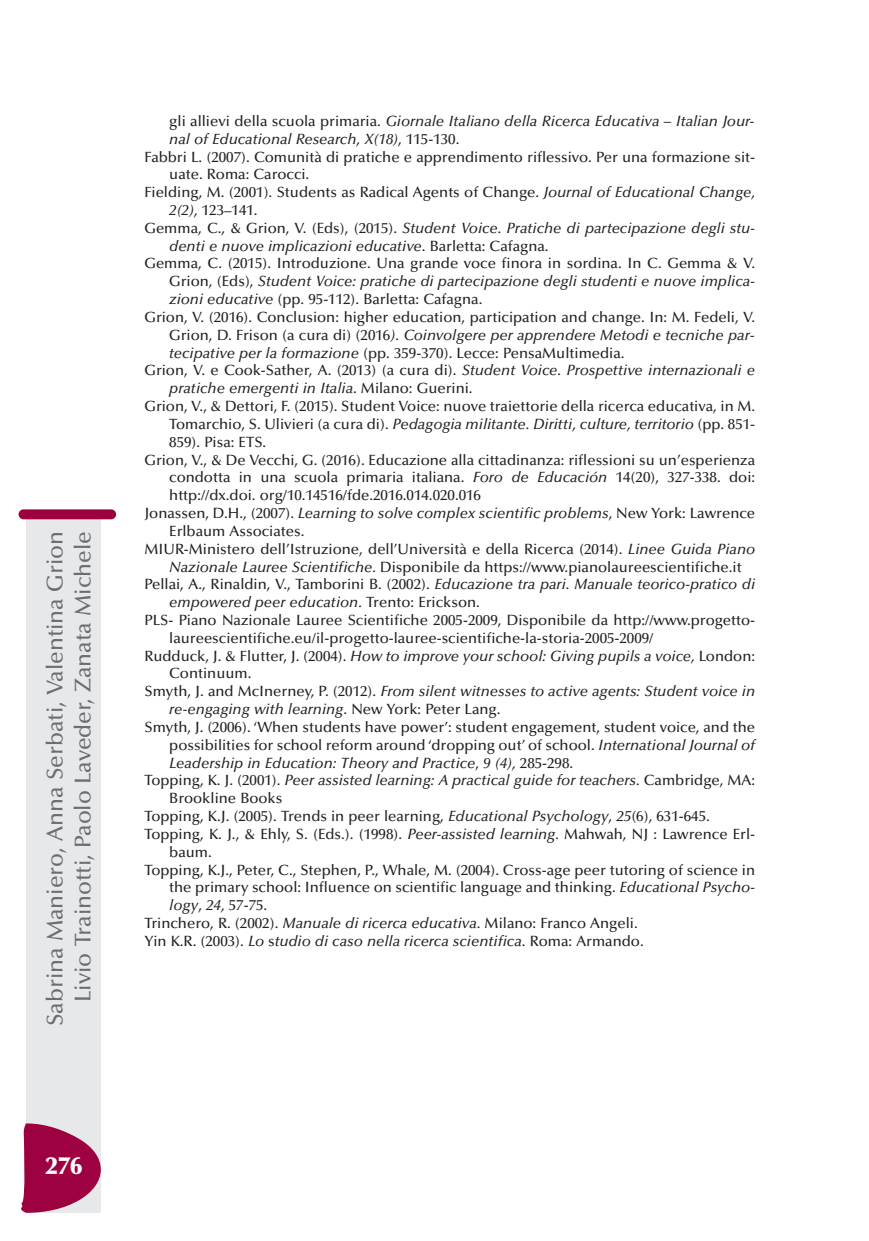
<style>
.page{position:relative;width:869px;height:1241px;background:#fff}
.page>*{position:absolute;margin:0;border:0;box-sizing:border-box;transform-origin:0 0}
.t1{font:900 24.5px "Optima";color:#fff}
.t2{font:500 22.75px/28px "Optima";color:#6c6d70;text-align:right}
.t3{font:500 14.88px "Optima";color:#231f20}
.t4{font:italic 500 14.88px "Optima";color:#231f20}
.s1{font-style:normal}
.s2{font-style:italic}
</style>
<div class="page">
<div style="left:27px;top:517px;width:74px;height:695px;background:#e7e8e9"></div>
<div style="left:19px;top:509px;width:97px;height:10px;background:#9d0140;border-radius:5px"></div>
<svg style="left:21px;top:1122px;width:80px;height:90px"></svg>
<h2 class="t2" style="left:43px;top:1025px;width:496px;rotate:-90deg">Sabrina Maniero, Anna Serbati, Valentina Grion<br>Livio Trainotti, Paolo Laveder, Zanata Michele</h2>
<p class="t4" style="left:169px;top:115px;width:586px"><span class="s1">gli allievi della scuola primaria.</span> Giornale Italiano della Ricerca Educativa – Italian Jour-</p>
<p class="t4" style="left:169px;top:133px;width:291px">nal of Educational Research, X(18)<span class="s1">, 115-130.</span></p>
<p class="t3" style="left:144px;top:151px;width:612px">Fabbri L. (2007). Comunità di pratiche e apprendimento riflessivo. Per una formazione sit-</p>
<p class="t3" style="left:169px;top:168px;width:141px">uate. Roma: Carocci.</p>
<p class="t3" style="left:144px;top:186px;width:612px">Fielding, M. (2001). Students as Radical Agents of Change. <span class="s2">Journal of Educational Change,</span></p>
<p class="t3" style="left:169px;top:204px;width:90px"><span class="s2">2(2),</span> 123–141.</p>
<p class="t4" style="left:144px;top:222px;width:612px"><span class="s1">Gemma, C., &amp; Grion, V. (Eds), (2015).</span> Student Voice. Pratiche di partecipazione degli stu-</p>
<p class="t4" style="left:169px;top:240px;width:381px">denti e nuove implicazioni educative<span class="s1">. Barletta: Cafagna.</span></p>
<p class="t3" style="left:144px;top:257px;width:612px">Gemma, C. (2015). Introduzione. Una grande voce finora in sordina. In C. Gemma &amp; V.</p>
<p class="t4" style="left:169px;top:275px;width:587px"><span class="s1">Grion, (Eds),</span> Student Voice: pratiche di partecipazione degli studenti e nuove implica-</p>
<p class="t3" style="left:169px;top:293px;width:314px"><span class="s2">zioni educative</span> (pp. 95-112). Barletta: Cafagna.</p>
<p class="t3" style="left:144px;top:311px;width:612px">Grion, V. (2016). Conclusion: higher education, participation and change. In: M. Fedeli, V.</p>
<p class="t4" style="left:169px;top:329px;width:586px"><span class="s1">Grion, D. Frison (a cura di) (2016</span>). Coinvolgere per apprendere Metodi e tecniche par-</p>
<p class="t3" style="left:169px;top:347px;width:456px"><span class="s2">tecipative per la formazione</span> (pp. 359-370). Lecce: PensaMultimedia.</p>
<p class="t3" style="left:144px;top:364px;width:612px">Grion, V. e Cook-Sather, A. (2013) (a cura di). <span class="s2">Student Voice. Prospettive internazionali e</span></p>
<p class="t4" style="left:169px;top:382px;width:305px">pratiche emergenti in Italia<span class="s1">. Milano: Guerini.</span></p>
<p class="t3" style="left:144px;top:400px;width:612px">Grion, V., &amp; Dettori, F. (2015). Student Voice: nuove traiettorie della ricerca educativa, in M.</p>
<p class="t4" style="left:169px;top:418px;width:587px"><span class="s1">Tomarchio, S. Ulivieri (a cura di).</span> Pedagogia militante. Diritti, culture, territorio <span class="s1">(pp. 851-</span></p>
<p class="t3" style="left:169px;top:436px;width:99px">859). Pisa: ETS.</p>
<p class="t3" style="left:144px;top:453px;width:612px">Grion, V., &amp; De Vecchi, G. (2016). Educazione alla cittadinanza: riflessioni su un’esperienza</p>
<p class="t3" style="left:169px;top:471px;width:587px">condotta in una scuola primaria italiana. <span class="s2">Foro de Educación</span> 14(20), 327-338. doi:</p>
<p class="t3" style="left:169px;top:489px;width:313px">http://dx.doi. org/10.14516/fde.2016.014.020.016</p>
<p class="t4" style="left:144px;top:507px;width:612px"><span class="s1">Jonassen, D.H., (2007).</span> Learning to solve complex scientific problems<span class="s1">, New York: Lawrence</span></p>
<p class="t3" style="left:169px;top:525px;width:137px">Erlbaum Associates.</p>
<p class="t3" style="left:144px;top:542px;width:612px">MIUR-Ministero dell’Istruzione, dell’Università e della Ricerca (2014). <span class="s2">Linee Guida Piano</span></p>
<p class="t3" style="left:169px;top:560px;width:573px"><span class="s2">Nazionale Lauree Scientifiche.</span> Disponibile da https://www.pianolaureescientifiche.it</p>
<p class="t4" style="left:144px;top:578px;width:612px"><span class="s1">Pellai, A., Rinaldin, V., Tamborini B. (2002).</span> Educazione tra pari. Manuale teorico-pratico di</p>
<p class="t4" style="left:169px;top:596px;width:312px">empowered peer education. <span class="s1">Trento: Erickson.</span></p>
<p class="t3" style="left:144px;top:614px;width:612px">PLS- Piano Nazionale Lauree Scientifiche 2005-2009, Disponibile da http://www.progetto-</p>
<p class="t3" style="left:169px;top:632px;width:485px">laureescientifiche.eu/il-progetto-lauree-scientifiche-la-storia-2005-2009/</p>
<p class="t4" style="left:144px;top:649px;width:612px"><span class="s1">Rudduck, J. &amp; Flutter, J. (2004).</span> How to improve your school: Giving pupils a voice, <span class="s1">London:</span></p>
<p class="t3" style="left:169px;top:667px;width:84px">Continuum.</p>
<p class="t4" style="left:144px;top:685px;width:612px"><span class="s1">Smyth, J. and McInerney, P. (2012).</span> From silent witnesses to active agents: Student voice in</p>
<p class="t4" style="left:169px;top:703px;width:333px">re-engaging with learning<span class="s1">. New York: Peter Lang.</span></p>
<p class="t3" style="left:144px;top:721px;width:612px">Smyth, J. (2006). ‘When students have power’: student engagement, student voice, and the</p>
<p class="t3" style="left:169px;top:738px;width:587px">possibilities for school reform around ‘dropping out’ of school. <span class="s2">International Journal of</span></p>
<p class="t4" style="left:169px;top:756px;width:405px">Leadership in Education: Theory and Practice<span class="s1">,</span> 9 (4), <span class="s1">285-298.</span></p>
<p class="t4" style="left:144px;top:774px;width:612px"><span class="s1">Topping, K. J. (2001).</span> Peer assisted learning: A practical guide for teachers. <span class="s1">Cambridge, MA:</span></p>
<p class="t3" style="left:169px;top:792px;width:115px">Brookline Books</p>
<p class="t3" style="left:144px;top:810px;width:566px">Topping, K.J. (2005). Trends in peer learning, <span class="s2">Educational Psychology</span>, <span class="s2">25</span>(6), 631-645.</p>
<p class="t3" style="left:144px;top:827px;width:612px">Topping, K. J., &amp; Ehly, S. (Eds.). (1998). <span class="s2">Peer-assisted learning.</span> Mahwah, NJ : Lawrence Erl-</p>
<p class="t3" style="left:169px;top:845px;width:44px">baum.</p>
<p class="t3" style="left:144px;top:863px;width:612px">Topping, K.J., Peter, C., Stephen, P., Whale, M. (2004). Cross-age peer tutoring of science in</p>
<p class="t3" style="left:169px;top:881px;width:587px">the primary school: Influence on scientific language and thinking. <span class="s2">Educational Psycho-</span></p>
<p class="t4" style="left:169px;top:899px;width:99px">logy<span class="s1">,</span> 24, <span class="s1">57-75.</span></p>
<p class="t3" style="left:144px;top:917px;width:494px">Trinchero, R. (2002). <span class="s2">Manuale di ricerca educativa</span>. Milano: Franco Angeli.</p>
<p class="t4" style="left:144px;top:934px;width:500px"><span class="s1">Yin K.R. (2003).</span> Lo <span class="s1">s</span>tudio di caso nella ricerca scientifica<span class="s1">. Roma: Armando.</span></p>
<h1 class="t1" style="left:45px;top:1155px;width:38px">276</h1>
</div>
